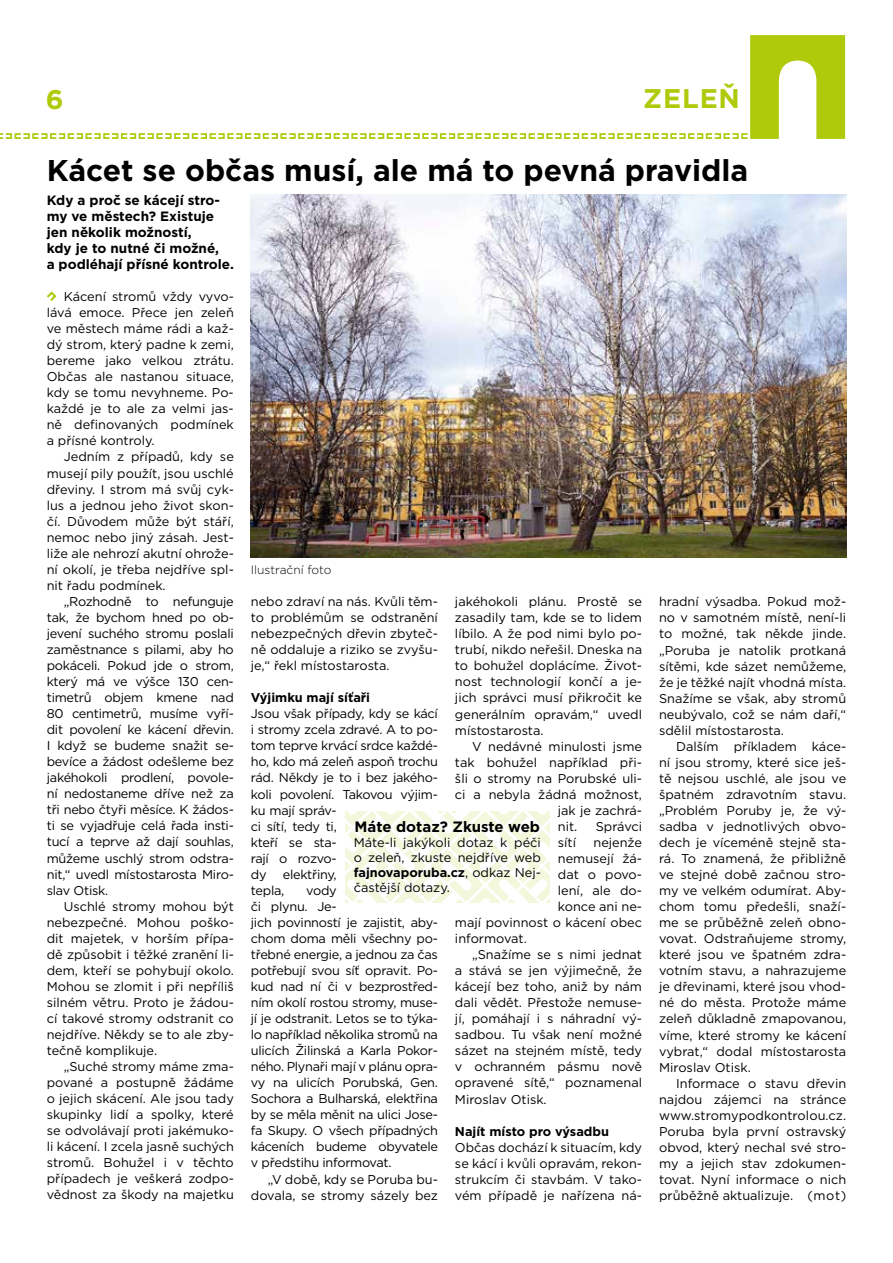
<style>
.page{position:relative;width:893px;height:1263px;background:#fff}
.page>*{position:absolute;margin:0;border:0;box-sizing:border-box;transform-origin:0 0}
.t1{font:700 30px "Gotham";color:#000}
.t2{font:700 27px "Gotham";letter-spacing:.03em;color:#afca0b}
.t3{font:700 15px "Gotham";color:#000}
.t4{font:700 13.5px/16px "Gotham";color:#000}
.t5{font:12.75px/16px "Gotham";letter-spacing:-.015em;color:#000;text-align:justify}
.t6{font:700 12.75px "Gotham";color:#000}
.t7{font:300 12px "Gotham";color:#000}
.s1{font-weight:700}
</style>
<div class="page">
<svg style="left:0;top:35px;width:845px;height:104px"></svg>
<svg style="left:47px;top:291px;width:10px;height:10px"></svg>
<img style="left:251px;top:194px;width:595px;height:364px">
<svg style="left:345px;top:811px;width:204px;height:92px"></svg>
<h2 class="t2" style="left:46px;top:81px;width:19px">6</h2>
<h2 class="t2" style="left:643px;top:81px;width:98px">ZELEŇ</h2>
<h1 class="t1" style="left:47px;top:150px;width:703px">Kácet se občas musí, ale má to pevná pravidla</h1>
<p class="t4" style="left:47px;top:192px;width:189px">Kdy a proč se kácejí stro&shy;my ve městech? Existuje jen několik možností,<br>kdy je to nutné či možné,<br>a podléhají přísné kontrole.</p>
<p class="t5" style="left:47px;top:288px;width:189px;text-indent:17px">Kácení stromů vždy vyvo&shy;lává emoce. Přece jen zeleň ve městech máme rádi a kaž&shy;dý strom, který padne k zemi, bereme jako velkou ztrátu.<br>Občas ale nastanou situace, kdy se tomu nevyhneme. Po&shy;každé je to ale za velmi jas&shy;ně definovaných podmínek a přísné kontroly.</p>
<p class="t5" style="left:47px;top:449px;width:189px;text-indent:17px">Jedním z případů, kdy se musejí pily použít, jsou uschlé dřeviny. I strom má svůj cyk&shy;lus a jednou jeho život skon&shy;čí. Důvodem může být stáří, nemoc nebo jiný zásah. Jest&shy;liže ale nehrozí akutní ohrože&shy;ní okolí, je třeba nejdříve spl&shy;nit řadu podmínek.</p>
<p class="t5" style="left:47px;top:593px;width:189px;text-indent:17px">„Rozhodně to nefunguje tak, že bychom hned po ob&shy;jevení suchého stromu poslali zaměstnance s pilami, aby ho pokáceli. Pokud jde o strom, který má ve výšce 130 cen&shy;timetrů objem kmene nad 80 centimetrů, musíme vyří&shy;dit povolení ke kácení dřevin.<br>I když se budeme snažit se&shy;bevíce a žádost odešleme bez jakéhokoli prodlení, povole&shy;ní nedostaneme dříve než za tři nebo čtyři měsíce. K žádos&shy;ti se vyjadřuje celá řada insti&shy;tucí a teprve až dají souhlas, můžeme uschlý strom odstra&shy;nit,“ uvedl místostarosta Miro&shy;slav Otisk.</p>
<p class="t5" style="left:47px;top:898px;width:189px;text-indent:17px">Uschlé stromy mohou být nebezpečné. Mohou poško&shy;dit majetek, v horším přípa&shy;dě způsobit i těžké zranění li&shy;dem, kteří se pohybují okolo.<br>Mohou se zlomit i při nepříliš silném větru. Proto je žádou&shy;cí takové stromy odstranit co nejdříve. Někdy se to ale zby&shy;tečně komplikuje.</p>
<p class="t5" style="left:47px;top:1058px;width:189px;text-indent:17px">„Suché stromy máme zma&shy;pované a postupně žádáme o jejich skácení. Ale jsou tady skupinky lidí a spolky, které se odvolávají proti jakémuko&shy;li kácení. I zcela jasně suchých stromů. Bohužel i v těchto případech je veškerá zodpo&shy;vědnost za škody na majetku</p>
<p class="t7" style="left:251px;top:562px;width:82px">Ilustrační foto</p>
<p class="t5" style="left:251px;top:593px;width:189px">nebo zdraví na nás. Kvůli těm&shy;to problémům se odstranění nebezpečných dřevin zbyteč&shy;ně oddaluje a riziko se zvyšu&shy;je,“ řekl místostarosta.</p>
<p class="t6" style="left:251px;top:689px;width:121px">Výjimku mají síťaři</p>
<p class="t5" style="left:251px;top:705px;width:189px;text-align:left">Jsou však případy, kdy se kácí i stromy zcela zdravé. A to po&shy;tom teprve krvácí srdce každé&shy;ho, kdo má zeleň aspoň trochu rád. Někdy je to i bez jakého&shy;koli povolení. Takovou výjim&shy;ku mají správ-<br>ci sítí, tedy ti,<br>kteří se sta-<br>rají o rozvo-<br>dy</p>
<p class="t5" style="left:455px;top:593px;width:189px">jakéhokoli plánu. Prostě se zasadily tam, kde se to lidem líbilo. A že pod nimi bylo po&shy;trubí, nikdo neřešil. Dneska na to bohužel doplácíme. Život&shy;nost technologií končí a je&shy;jich správci musí přikročit ke generálním opravám,“ uvedl místostarosta.</p>
<p class="t5" style="left:472px;top:738px;width:172px">V nedávné minulosti jsme</p>
<p class="t5" style="left:455px;top:754px;width:189px">tak bohužel například při-</p>
<p class="t5" style="left:455px;top:770px;width:189px">šli o stromy na Porubské uli-</p>
<p class="t5" style="left:455px;top:786px;width:189px">ci a nebyla žádná možnost,</p>
<p class="t5" style="left:558px;top:802px;width:86px">jak je zachrá-</p>
<p class="t5" style="left:558px;top:818px;width:21px">nit.</p>
<p class="t5" style="left:596px;top:818px;width:48px">Správci</p>
<p class="t5" style="left:558px;top:834px;width:20px">sítí</p>
<p class="t5" style="left:593px;top:834px;width:50px">nejenže</p>
<p class="t5" style="left:558px;top:850px;width:86px">nemusejí žá-</p>
<p class="t5" style="left:558px;top:866px;width:86px">dat o povo-</p>
<p class="t5" style="left:558px;top:882px;width:86px">lení, ale do-</p>
<p class="t5" style="left:558px;top:898px;width:86px">konce ani ne-</p>
<p class="t5" style="left:455px;top:914px;width:189px">mají povinnost o kácení obec</p>
<p class="t5" style="left:455px;top:930px;width:73px">informovat.</p>
<p class="t5" style="left:472px;top:946px;width:172px">„Snažíme se s nimi jednat</p>
<p class="t5" style="left:455px;top:962px;width:189px">a stává se jen výjimečně, že</p>
<p class="t5" style="left:455px;top:978px;width:189px">kácejí bez toho, aniž by nám</p>
<p class="t5" style="left:455px;top:994px;width:189px">dali vědět. Přestože nemuse-</p>
<p class="t5" style="left:455px;top:1010px;width:189px">jí, pomáhají i s náhradní vý-</p>
<p class="t5" style="left:455px;top:1026px;width:189px">sadbou. Tu však není možné</p>
<p class="t5" style="left:455px;top:1042px;width:189px">sázet na stejném místě, tedy</p>
<p class="t5" style="left:455px;top:1058px;width:189px">v ochranném pásmu nově</p>
<p class="t5" style="left:455px;top:1075px;width:189px">opravené sítě,“ poznamenal</p>
<p class="t5" style="left:455px;top:1091px;width:93px">Miroslav Otisk.</p>
<p class="t6" style="left:455px;top:1122px;width:156px">Najít místo pro výsadbu</p>
<p class="t5" style="left:455px;top:1139px;width:189px">Občas dochází k situacím, kdy se kácí i kvůli opravám, rekon&shy;strukcím či stavbám. V tako&shy;vém případě je nařízena ná-</p>
<p class="t5" style="left:659px;top:594px;width:189px">hradní výsadba. Pokud mož&shy;no v samotném místě, není-li to možné, tak někde jinde. „Poruba je natolik protkaná sítěmi, kde sázet nemůžeme, že je těžké najít vhodná místa.<br>Snažíme se však, aby stromů neubývalo, což se nám daří,“ sdělil místostarosta.</p>
<p class="t5" style="left:659px;top:738px;width:189px;text-indent:17px">Dalším příkladem káce&shy;ní jsou stromy, které sice ješ&shy;tě nejsou uschlé, ale jsou ve špatném zdravotním stavu. „Problém Poruby je, že vý&shy;sadba v jednotlivých obvo&shy;dech je víceméně stejně sta&shy;rá. To znamená, že přibližně ve stejné době začnou stro&shy;my ve velkém odumírat. Aby&shy;chom tomu předešli, snaží&shy;me se průběžně zeleň obno&shy;vovat. Odstraňujeme stromy, které jsou ve špatném zdra&shy;votním stavu, a nahrazujeme je dřevinami, které jsou vhod&shy;né do města. Protože máme zeleň důkladně zmapovanou, víme, které stromy ke kácení vybrat,“ dodal místostarosta Miroslav Otisk.</p>
<p class="t5" style="left:659px;top:1075px;width:189px;text-indent:17px">Informace o stavu dřevin najdou zájemci na stránce www.stromypodkontrolou.cz.<br>Poruba byla první ostravský obvod, který nechal své stro&shy;my a jejich stav zdokumen&shy;tovat. Nyní informace o nich průběžně aktualizuje. (mot)</p>
<p class="t3" style="left:355px;top:817px;width:187px">Máte dotaz? Zkuste web</p>
<p class="t5" style="left:354px;top:835px;width:189px;line-height:15px">Máte-li jakýkoli dotaz k péči o zeleň, zkuste nejdříve web <span class="s1">fajnovaporuba.cz</span>, odkaz Nej&shy;častější dotazy.</p>
<p class="t5" style="left:251px;top:866px;width:87px;text-indent:32px">elektřiny, tepla,</p>
<p class="t5" style="left:251px;top:882px;width:189px;text-align:left;text-indent:55px">vody<br>či plynu. Je-<br>jich povinností je zajistit, aby&shy;chom doma měli všechny po&shy;třebné energie, a jednou za čas potřebují svou síť opravit. Po&shy;kud nad ní či v bezprostřed&shy;ním okolí rostou stromy, muse&shy;jí je odstranit. Letos se to týka&shy;lo například několika stromů na ulicích Žilinská a Karla Pokor&shy;ného. Plynaři mají v plánu opra&shy;vy na ulicích Porubská, Gen.<br>Sochora a Bulharská, elektřina by se měla měnit na ulici Jose&shy;fa Skupy. O všech případných káceních budeme obyvatele v předstihu informovat.</p>
<p class="t5" style="left:251px;top:1171px;width:189px;text-align:right">„V době, kdy se Poruba bu&shy;dovala, se stromy sázely bez</p>
</div>
